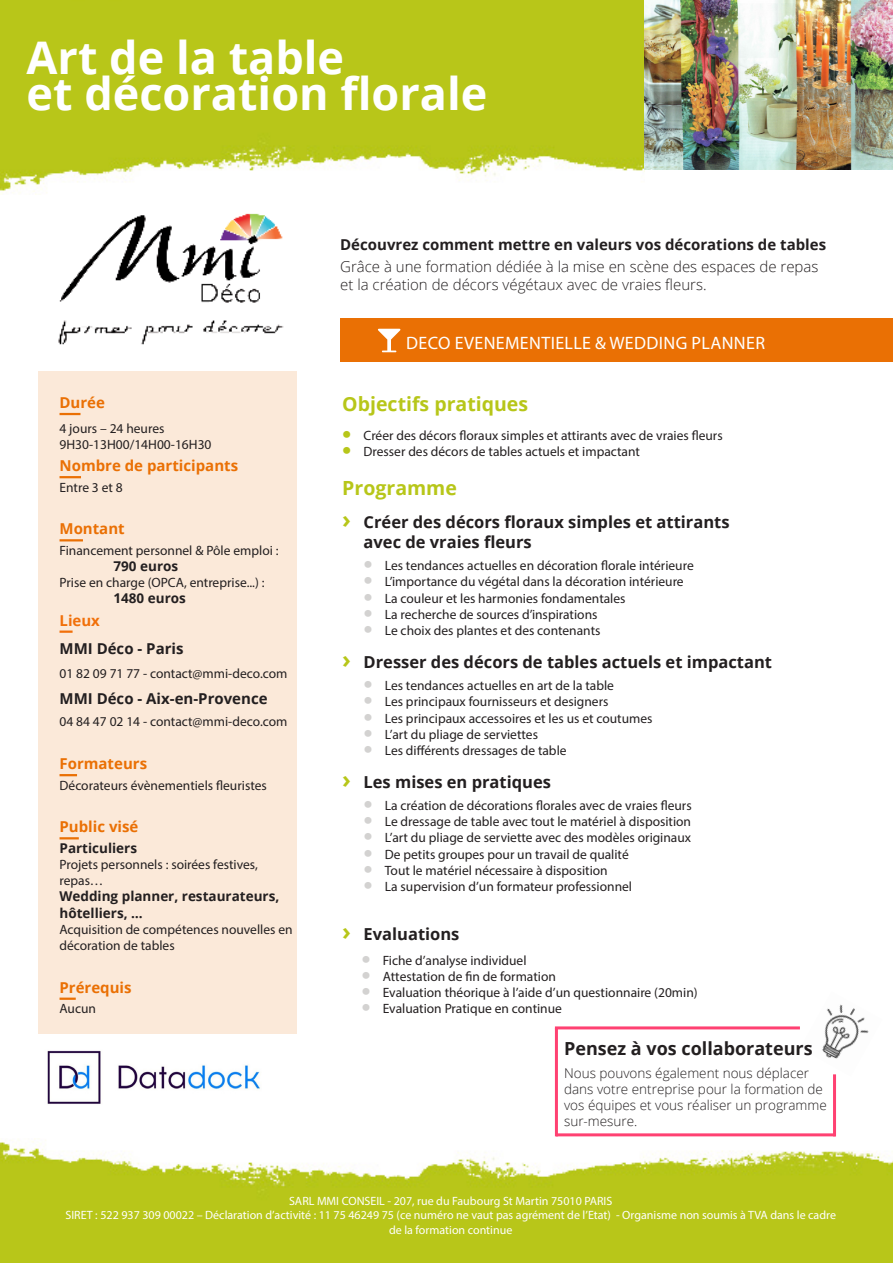
<style>
.page{position:relative;width:893px;height:1263px;background:#fff}
.page>*{position:absolute;margin:0;border:0;box-sizing:border-box;transform-origin:0 0}
.grand_titre{font:700 45px/36px "Open Sans";color:#fff}
.sous_titre_vert{font:700 19.5px "Open Sans";color:#b7c619}
.sous-titre_blanc{font:18px "Myriad Pro";letter-spacing:.02em;color:#fff}
.t1{font:700 18px "Open Sans";color:#231f20}
.t2{font:700 16.5px/19.8px "Open Sans";color:#231f20}
.texte_standard_tab{font:300 15px/18px "Open Sans";color:#231f20}
.texte_standard_tab-2{font:700 15px "Open Sans";color:#231f20}
.sous-titre_col_gauch{font:700 15px "Open Sans";color:#ea7004}
.sous-titre_col_gauch-2{font:700 15px "Open Sans";color:#f1700a}
.texte_standard{font:13.5px/16.2px "Myriad Pro";color:#231f20}
.t3{font:300 13.5px/16.2px "Open Sans";color:#231f20}
.texte_standard-2{font:700 13.5px "Open Sans";color:#231f20}
.t4{font:12px/14.4px "Myriad Pro";color:#fff;text-align:center}
.s1{font-family:"Open Sans";font-weight:700}
.s2{font-size:33px;color:#b7c619}
.s3{font-size:24px;color:#b7c619}
.s4{font-size:33px;color:#d3d2d1}
</style>
<div class="page">
<img style="left:0;top:1138px;width:893px;height:125px">
<img style="left:0;top:0;width:644px;height:193px">
<div style="left:39px;top:371px;width:258px;height:663px;background:#fbe9d9"></div>
<div style="left:340px;top:318px;width:553px;height:43px;background:#ea7004"></div>
<hr style="left:60px;top:413px;width:20px;height:2px;background:#ea7004">
<hr style="left:60px;top:476px;width:21px;height:2px;background:#ea7004">
<hr style="left:60px;top:539px;width:23px;height:2px;background:#ea7004">
<svg style="left:60px;top:630px;width:13px;height:3px"></svg>
<svg style="left:60px;top:774px;width:17px;height:2px"></svg>
<svg style="left:60px;top:837px;width:19px;height:2px"></svg>
<hr style="left:60px;top:997px;width:16px;height:3px;background:#ea7004">
<img style="left:644px;top:0;width:249px;height:169px">
<img style="left:58px;top:213px;width:226px;height:132px">
<svg style="left:378px;top:329px;width:23px;height:23px"></svg>
<img style="left:47px;top:1050px;width:213px;height:54px">
<img style="left:822px;top:1004px;width:47px;height:55px">
<hr style="left:555px;top:1026px;width:245px;height:3px;background:#ff4172">
<hr style="left:555px;top:1028px;width:3px;height:108px;background:#ff4172">
<hr style="left:833px;top:1074px;width:3px;height:62px;background:#ff4172">
<hr style="left:556px;top:1133px;width:280px;height:3px;background:#ff4172">
<p class="grand_titre" style="left:27px;top:38px;width:462px">Art de la table<br>et décoration florale</p>
<p class="texte_standard_tab-2" style="left:340px;top:234px;width:487px">Découvrez comment mettre en valeurs vos décorations de tables</p>
<p class="texte_standard_tab" style="left:340px;top:257px;width:480px">Grâce à une formation dédiée à la mise en scène des espaces de repas et la création de décors végétaux avec de vraies fleurs.</p>
<p class="sous-titre_col_gauch" style="left:60px;top:392px;width:47px">Durée</p>
<p class="texte_standard" style="left:60px;top:420px;width:154px">4 jours – 24 heures<br>9H30-13H00/14H00-16H30</p>
<p class="sous-titre_col_gauch" style="left:60px;top:455px;width:180px">Nombre de participants</p>
<p class="texte_standard" style="left:60px;top:479px;width:65px">Entre 3 et 8</p>
<p class="sous-titre_col_gauch" style="left:60px;top:518px;width:67px">Montant</p>
<p class="texte_standard" style="left:60px;top:542px;width:221px">Financement personnel &amp; Pôle emploi :</p>
<p class="texte_standard-2" style="left:114px;top:557px;width:66px">790 euros</p>
<p class="texte_standard" style="left:60px;top:574px;width:207px">Prise en charge (OPCA, entreprise...) :</p>
<p class="texte_standard-2" style="left:114px;top:589px;width:74px">1480 euros</p>
<p class="sous-titre_col_gauch-2" style="left:60px;top:610px;width:42px">Lieux</p>
<p class="texte_standard_tab-2" style="left:60px;top:638px;width:126px">MMI Déco - Paris</p>
<p class="texte_standard" style="left:60px;top:665px;width:229px">01 82 09 71 77 - contact@mmi-deco.com</p>
<p class="texte_standard_tab-2" style="left:60px;top:688px;width:210px">MMI Déco - Aix-en-Provence</p>
<p class="texte_standard" style="left:60px;top:714px;width:229px">04 84 47 02 14 - contact@mmi-deco.com</p>
<p class="sous-titre_col_gauch" style="left:60px;top:753px;width:89px">Formateurs</p>
<p class="texte_standard" style="left:60px;top:777px;width:209px">Décorateurs évènementiels fleuristes</p>
<p class="sous-titre_col_gauch" style="left:60px;top:816px;width:80px">Public visé</p>
<p class="texte_standard" style="left:60px;top:840px;width:235px"><span class="s1">Particuliers<br></span>Projets personnels : soirées festives, repas…<br><span class="s1">Wedding planner, restaurateurs, hôtelliers, …<br></span>Acquisition de compétences nouvelles en décoration de tables</p>
<p class="sous-titre_col_gauch" style="left:60px;top:977px;width:74px">Prérequis</p>
<p class="texte_standard" style="left:60px;top:1000px;width:38px">Aucun</p>
<p class="sous-titre_blanc" style="left:406px;top:332px;width:360px">DECO EVENEMENTIELLE &amp; WEDDING PLANNER</p>
<p class="sous_titre_vert" style="left:342px;top:390px;width:187px">Objectifs pratiques</p>
<p class="texte_standard" style="left:342px;top:427px;width:382px"><span class="s2">•</span> Créer des décors floraux simples et attirants avec de vraies fleurs</p>
<p class="texte_standard" style="left:342px;top:443px;width:299px"><span class="s2">•</span> Dresser des décors de tables actuels et impactant</p>
<p class="sous_titre_vert" style="left:342px;top:474px;width:116px">Programme</p>
<p class="t2" style="left:364px;top:511px;width:367px;text-indent:-21px"><span class="s3">›</span> Créer des décors floraux simples et attirants avec de vraies fleurs</p>
<p class="texte_standard" style="left:364px;top:557px;width:332px"><span class="s4">•</span> Les tendances actuelles en décoration florale intérieure</p>
<p class="texte_standard" style="left:364px;top:573px;width:322px"><span class="s4">•</span> L’importance du végétal dans la décoration intérieure</p>
<p class="texte_standard" style="left:364px;top:590px;width:264px"><span class="s4">•</span> La couleur et les harmonies fondamentales</p>
<p class="texte_standard" style="left:364px;top:606px;width:235px"><span class="s4">•</span> La recherche de sources d’inspirations</p>
<p class="texte_standard" style="left:364px;top:622px;width:238px"><span class="s4">•</span> Le choix des plantes et des contenants</p>
<p class="t2" style="left:342px;top:651px;width:431px"><span class="s3">›</span> Dresser des décors de tables actuels et impactant</p>
<p class="texte_standard" style="left:364px;top:677px;width:252px"><span class="s4">•</span> Les tendances actuelles en art de la table</p>
<p class="texte_standard" style="left:364px;top:693px;width:246px"><span class="s4">•</span> Les principaux fournisseurs et designers</p>
<p class="texte_standard" style="left:364px;top:710px;width:290px"><span class="s4">•</span> Les principaux accessoires et les us et coutumes</p>
<p class="texte_standard" style="left:364px;top:726px;width:176px"><span class="s4">•</span> L’art du pliage de serviettes</p>
<p class="texte_standard" style="left:364px;top:742px;width:205px"><span class="s4">•</span> Les différents dressages de table</p>
<p class="t2" style="left:342px;top:771px;width:210px"><span class="s3">›</span> Les mises en pratiques</p>
<p class="texte_standard" style="left:364px;top:797px;width:330px"><span class="s4">•</span> La création de décorations florales avec de vraies fleurs</p>
<p class="texte_standard" style="left:364px;top:813px;width:329px"><span class="s4">•</span> Le dressage de table avec tout le matériel à disposition</p>
<p class="texte_standard" style="left:364px;top:830px;width:329px"><span class="s4">•</span> L’art du pliage de serviette avec des modèles originaux</p>
<p class="texte_standard" style="left:364px;top:846px;width:267px"><span class="s4">•</span> De petits groupes pour un travail de qualité</p>
<p class="texte_standard" style="left:364px;top:862px;width:246px"><span class="s4">•</span> Tout le matériel nécessaire à disposition</p>
<p class="texte_standard" style="left:364px;top:878px;width:270px"><span class="s4">•</span> La supervision d’un formateur professionnel</p>
<p class="t2" style="left:342px;top:923px;width:119px"><span class="s3">›</span> Evaluations</p>
<p class="texte_standard" style="left:361px;top:952px;width:167px"><span class="s4">•</span> Fiche d’analyse individuel</p>
<p class="texte_standard" style="left:361px;top:968px;width:196px"><span class="s4">•</span> Attestation de fin de formation</p>
<p class="texte_standard" style="left:361px;top:984px;width:338px"><span class="s4">•</span> Evaluation théorique à l’aide d’un questionnaire (20min)</p>
<p class="texte_standard" style="left:361px;top:1000px;width:202px"><span class="s4">•</span> Evaluation Pratique en continue</p>
<p class="t1" style="left:564px;top:1036px;width:250px">Pensez à vos collaborateurs</p>
<p class="t3" style="left:564px;top:1064px;width:264px">Nous pouvons également nous déplacer dans votre entreprise pour la formation de vos équipes et vous réaliser un programme sur-mesure.</p>
<p class="t4" style="left:65px;top:1193px;width:772px">SARL MMI CONSEIL - 207, rue du Faubourg St Martin 75010 PARIS<br>SIRET : 522 937 309 00022 – Déclaration d’activité : 11 75 46249 75 (ce numéro ne vaut pas agrément de l’Etat) - Organisme non soumis à TVA dans le cadre de la formation continue</p>
</div>
